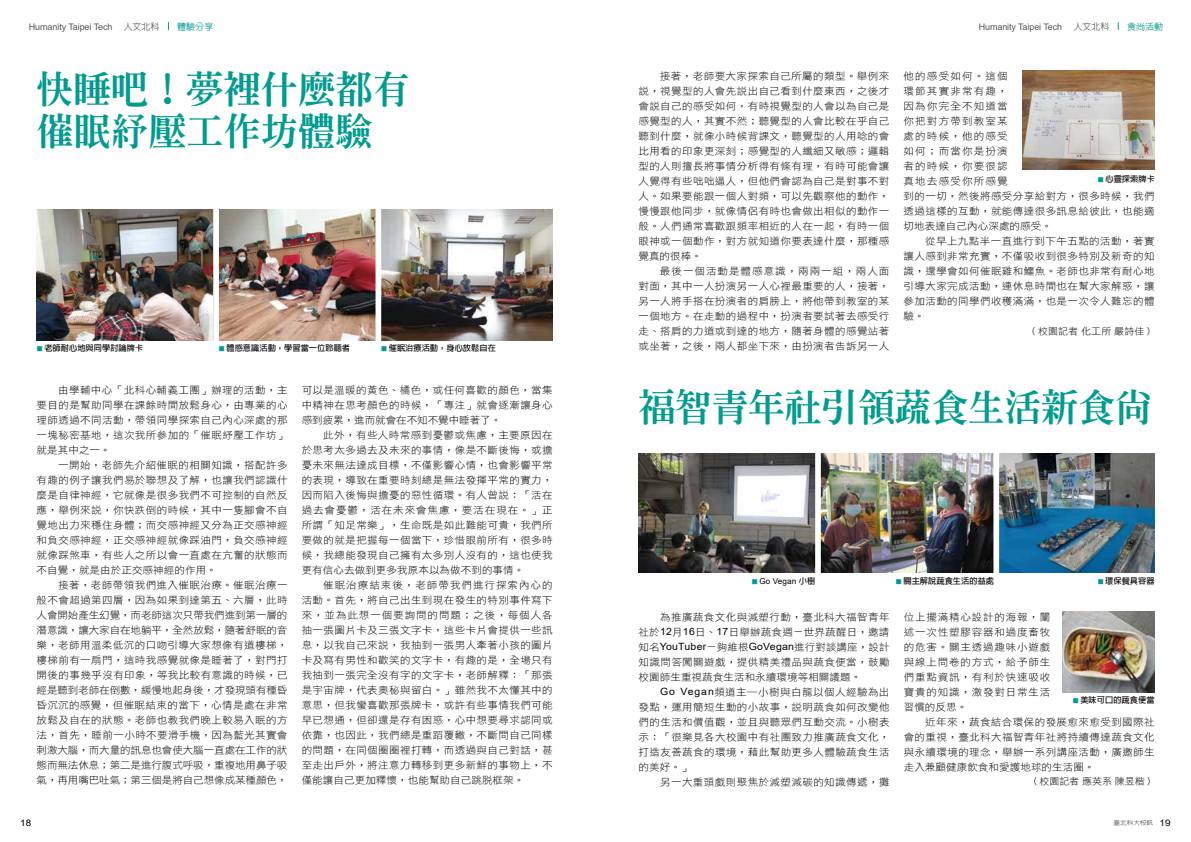
<style>
.page{position:relative;width:1191px;height:842px;background:#fff}
.page>*{position:absolute;margin:0;border:0;box-sizing:border-box;transform-origin:0 0}
.t1{font:800 37px/42px "Inn Ming";letter-spacing:.01em;color:#009c8f}
.t2{font:800 37px "Inn Ming";letter-spacing:-.01em;color:#009c8f}
.t3{font:10px/15px "DF Li Hei Lt WIN BF";letter-spacing:.04em;color:#000;text-align:justify;scale:1.05 1}
.t4{font:10px/15px "DF Li Hei Lt WIN BF";letter-spacing:.115em;color:#000;scale:1.05 1}
.t5{font:9.5px "DF Li Hei Lt WIN BF";letter-spacing:.01em;color:#000;scale:1.05 1}
.t6{font:9px "Arial";letter-spacing:-.01em;color:#595757}
.t7{font:500 9px "Lin Gothic";color:#009c8f}
.t8{font:9px "Arial";color:#000;scale:1.1 1}
.t9{font:700 8.2px "Lin Gothic";letter-spacing:.01em;color:#000}
.t10{font:8.2px "Arial";letter-spacing:.01em;color:#000}
.t11{font:500 6px "Lin Gothic";color:#595757;scale:1.1 1}
.s1{font-family:"Lin Gothic";font-weight:500}
.s2{font-size:6px;color:#009c8f}
.s3{font-family:"Microsoft Jheng Hei";font-weight:300}
.s4{font-family:"Lin Gothic";font-weight:700;font-size:6px;color:#009c8f}
.s5{font-family:"Lin Gothic";font-weight:700}
.s6{font-family:"Arial"}
.s7{font-family:"Arial";font-weight:400;font-size:9px;color:#000}
</style>
<div class="page">
<img style="left:37px;top:210px;width:516px;height:130px">
<div style="left:213px;top:203px;width:6px;height:141px;background:#fff"></div>
<div style="left:375px;top:203px;width:6px;height:141px;background:#fff"></div>
<img style="left:1022px;top:71px;width:132px;height:99px">
<img style="left:638px;top:454px;width:355px;height:118px">
<img style="left:999px;top:454px;width:155px;height:118px">
<img style="left:1062px;top:612px;width:92px;height:80px">
<div style="left:815px;top:453px;width:6px;height:128px;background:#fff"></div>
<p class="t6" style="left:29px;top:20px;width:132px">Humanity Taipei Tech <span class="s1">人文北科</span></p>
<p class="t7" style="left:177px;top:22px;width:37px">體驗分享</p>
<h1 class="t1" style="left:37px;top:69px;width:375px">快睡吧！夢裡什麼都有催眠紓壓工作坊體驗</h1>
<p class="t9" style="left:37px;top:344px;width:108px"><span class="s2">■</span> 老師耐心地與同學討論牌卡</p>
<p class="t9" style="left:219px;top:344px;width:133px"><span class="s2">■</span> 體感意識活動，學習當一位聆聽者</p>
<p class="t9" style="left:381px;top:344px;width:116px"><span class="s2">■</span> 催眠治療活動，身心放鬆自在</p>
<p class="t3" style="left:37px;top:383px;width:240px;text-indent:22px">由學輔中心「北科心輔義工團」辦理的活動，主要目的是幫助同學在課餘時間放鬆身心，由專業的心理師透過不同活動，帶領同學探索自己內心深處的那一塊秘密基地，這次我所參加的「催眠紓壓工作坊」就是其中之一。</p>
<p class="t3" style="left:37px;top:458px;width:240px;text-indent:22px">一開始，老師先介紹催眠的相關知識，搭配許多有趣的例子讓我們易於聯想及了解，也讓我們認識什麼是自律神經，它就像是很多我們不可控制的自然反應，舉例來說，你快跌倒的時候，其中一隻腳會不自覺地出力來穩住身體；而交感神經又分為正交感神經和負交感神經，正交感神經就像踩油門，負交感神經就像踩煞車，有些人之所以會一直處在亢奮的狀態而不自覺，就是由於正交感神經的作用。</p>
<p class="t3" style="left:37px;top:578px;width:240px;text-indent:22px">接著，老師帶領我們進入催眠治療。催眠治療一般不會超過第四層，因為如果到達第五、六層，此時人會開始產生幻覺，而老師這次只帶我們進到第一層的潛意識，讓大家自在地躺平，全然放鬆，隨著舒眠的音樂，老師用<span class="s3">溫</span>柔低沉的口吻引導大家想像有道樓梯，樓梯前有一扇門，這時我感覺就像是睡著了，對門打開後的事幾乎沒有印象，等我比較有意識的時候，已經是聽到老師在倒數，緩慢地起身後，才發現頭有種昏昏沉沉的感覺，但催眠結束的當下，心情是處在非常放鬆及自在的狀態。老師也教我們晚上較易入眠的方法，首先，睡前一小時不要滑手機，因為藍光其實會刺激大腦，而大量的訊息也會使大腦一直處在工作的狀態而無法休息；第二是進行腹式呼吸，重複地用鼻子吸氣，再用嘴巴吐氣；第三個是將自己想像成某種顏色，</p>
<p class="t3" style="left:302px;top:383px;width:240px">可以是<span class="s3">溫</span>暖的黃色、橘色，或任何喜歡的顏色，當集中精神在思考顏色的時候，「專注」就會逐漸讓身心感到疲累，進而就會在不知不覺中睡著了。</p>
<p class="t3" style="left:302px;top:428px;width:240px;text-indent:22px">此外，有些人時常感到憂鬱或焦慮，主要原因在於思考太多過去及未來的事情，像是不斷後悔，或擔憂未來無法達成目標，不僅影響心情，也會影響平常的表現，導致在重要時刻總是無法發揮平常的實力，因而陷入後悔與擔憂的惡性循環。有人曾說：「活在過去會憂鬱，活在未來會焦慮，要活在現在。」正所謂「知足常樂」，生命既是如此難能可貴，我們所要做的就是把握每一個當下，珍惜眼前所有，很多時候，我總能發現自己擁有太多別人沒有的，這也使我更有信心去做到更多我原本以為做不到的事情。</p>
<p class="t3" style="left:302px;top:578px;width:240px;text-indent:22px">催眠治療結束後，老師帶我們進行探索內心的活動。首先，將自己出生到現在發生的特別事件寫下來，並為此想一個要詢問的問題；之後，每個人各抽一張圖片卡及三張文字卡，這些卡片會提供一些訊息，以我自己來說，我抽到一張男人牽著小孩的圖片卡及寫有男性和歡笑的文字卡，有趣的是，全場只有我抽到一張完全沒有字的文字卡，老師解釋：「那張是宇宙牌，代表奧秘與留白。」雖然我不太懂其中的意思，但我蠻喜歡那張牌卡，或許有些事情我們可能早已想通，但卻還是存有困惑，心中想要尋求認同或依靠，也因此，我們總是重蹈覆轍，不斷問自己同樣的問題，在同個圈圈裡打轉，而透過與自己對話，甚至走出戶外，將注意力轉移到更多新鮮的事物上，不僅能讓自己更加釋懷，也能幫助自己跳脫框架。</p>
<p class="t6" style="left:978px;top:20px;width:132px">Humanity Taipei Tech <span class="s1">人文北科</span></p>
<p class="t7" style="left:1127px;top:22px;width:37px">食尚活動</p>
<p class="t3" style="left:638px;top:68px;width:240px;text-indent:22px">接著，老師要大家探索自己所屬的類型。舉例來說，視覺型的人會先說出自己看到什麼東西，之後才會說自己的感受如何，有時視覺型的人會以為自己是感覺型的人，其實不然；聽覺型的人會比較在乎自己聽到什麼，就像小時候背課文，聽覺型的人用唸的會比用看的印象更深刻；感覺型的人纖細又敏感；邏輯型的人則擅長將事情分析得有條有理，有時可能會讓人覺得有些咄咄逼人，但他們會認為自己是對事不對人。如果要能跟一個人對頻，可以先觀察他的動作，慢慢跟他同步，就像情侶有時也會做出相似的動作一般。人們通常喜歡跟頻率相近的人在一起，有時一個眼神或一個動作，對方就知道你要表達什麼，那種感覺真的很棒。</p>
<p class="t3" style="left:638px;top:263px;width:240px;text-indent:22px">最後一個活動是體感意識，兩兩一組，兩人面對面，其中一人扮演另一人心裡最重要的人，接著，另一人將手搭在扮演者的肩膀上，將他帶到教室的某一個地方。在走動的過程中，扮演者要試著去感受行走、搭肩的力道或到達的地方，隨著身體的感覺站著或坐著，之後，兩人都坐下來，由扮演者告訴另一人</p>
<p class="t4" style="left:903px;top:68px;width:240px">他的感受如何。這個<br>環節其實非常有趣，<br>因為你完全不知道當<br>你把對方帶到教室某<br>處的時候，他的感受<br>如何；而當你是扮演<br>者的時候，你要很認<br>真地去感受你所感覺<br>到的一切，然後將感受分享給對方，很多時候，我們透過這樣的互動，就能傳達很多訊息給彼此，也能適切地表達自己內心深處的感受。</p>
<p class="t3" style="left:903px;top:233px;width:240px;text-indent:22px">從早上九點半一直進行到下午五點的活動，著實讓人感到非常充實，不僅吸收到很多特別及新奇的知識，還學會如何催眠雞和鱷魚。老師也非常有耐心地引導大家完成活動，連休息時間也在幫大家解惑，讓參加活動的同學們收穫滿滿，也是一次令人難忘的體驗。</p>
<p class="t5" style="left:1028px;top:326px;width:122px">（校園記者化工所嚴詩佳）</p>
<p class="t9" style="left:1098px;top:174px;width:58px"><span class="s2">■</span> 心靈探索牌卡</p>
<h1 class="t2" style="left:638px;top:388px;width:515px">福智青年社引領蔬食生活新食尚</h1>
<p class="t10" style="left:752px;top:575px;width:65px"><span class="s4">■</span> Go Vegan <span class="s5">小樹</span></p>
<p class="t9" style="left:896px;top:576px;width:100px"><span class="s2">■</span> 關主解說蔬食生活的益處</p>
<p class="t9" style="left:1097px;top:576px;width:58px"><span class="s2">■</span> 環保餐具容器</p>
<p class="t3" style="left:638px;top:609px;width:240px;text-indent:22px">為推廣蔬食文化與減塑行動，臺北科大福智青年社於<span class="s6">12</span>月<span class="s6">16</span>日、<span class="s6">17</span>日舉辦蔬食週－世界蔬醒日，邀請知名<span class="s6">YouTuber</span>－夠維根<span class="s6">GoVegan</span>進行對談講座，設計知識問答闖關遊戲，提供精美禮品與蔬食便當，鼓勵校園師生重視蔬食生活和永續環境等相關議題。</p>
<p class="t3" style="left:638px;top:684px;width:240px;text-indent:22px"><span class="s6">Go Vegan</span>頻道主—小樹與白龍以個人經驗為出發點，運用簡短生動的小故事，說明蔬食如何改變他們的生活和價值觀，並且與聽眾們互動交流。小樹表示：「很樂見各大校園中有社團致力推廣蔬食文化，打造友善蔬食的環境，藉此幫助更多人體驗蔬食生活的美好。」</p>
<p class="t3" style="left:660px;top:774px;width:220px">另一大重頭戲則聚焦於減塑減碳的知識傳遞，攤</p>
<p class="t3" style="left:903px;top:609px;width:141px">位上擺滿精心設計的海報，闡述一次性塑膠容器和過度畜牧的危害。關主透過趣味小遊戲與線上問卷的方式，給予師生們重點資訊，有利於快速吸收寶貴的知識，激發對日常生活習慣的反思。</p>
<p class="t3" style="left:903px;top:714px;width:240px;text-indent:22px">近年來，蔬食結合環保的發展愈來愈受到國際社會的重視，臺北科大福智青年社將持續傳達蔬食文化與永續環境的理念，舉辦一系列講座活動，廣邀師生走入兼顧健康飲食和愛護地球的生活圈。</p>
<p class="t5" style="left:1029px;top:776px;width:121px">（校園記者應英系陳昱楷）</p>
<p class="t9" style="left:1072px;top:696px;width:83px"><span class="s2">■</span> 美味可口的蔬食便當</p>
<p class="t8" style="left:20px;top:817px;width:12px">18</p>
<p class="t11" style="left:1113px;top:820px;width:53px">臺北科大校訊 <span class="s7">19</span></p>
</div>
